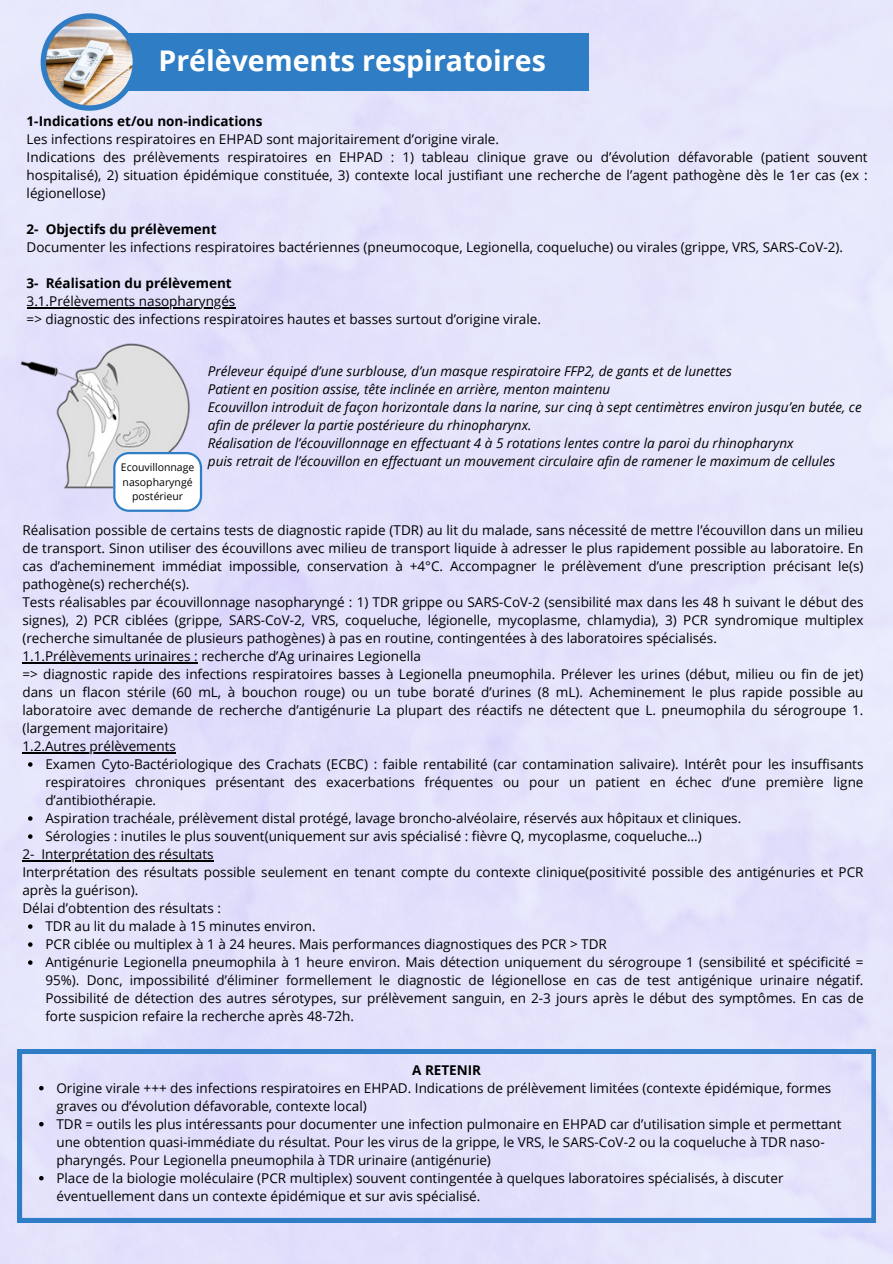
<style>
.page{position:relative;width:893px;height:1264px;background:#fff}
.page>*{position:absolute;margin:0;border:0;box-sizing:border-box;transform-origin:0 0}
.t1{font:700 28.5px "Open Sans";color:#fff}
.t2{font:13.5px/18px "Open Sans";color:#000;text-align:justify}
.t3{font:italic 13.5px/18px "Open Sans";color:#000}
.t4{font:700 13.5px "Open Sans";color:#000}
.t5{font:10.5px/14.7px "Open Sans";color:#000;text-align:center}
</style>
<div class="page">
<div style="left:0;top:0;width:892px;height:1263px;background:#e4e3fb"></div>
<div style="left:89px;top:33px;width:500px;height:58px;background:#2f7dc5"></div>
<svg style="left:41px;top:13px;width:97px;height:98px;fill:#2f7dc5"></svg>
<img style="left:46px;top:19px;width:87px;height:86px;border-radius:50%">
<img style="left:11px;top:340px;width:191px;height:154px">
<hr style="left:22px;top:662px;width:176px;height:1px;background:#000">
<hr style="left:22px;top:752px;width:154px;height:1px;background:#000">
<svg style="left:28px;top:762px;width:5px;height:4px"></svg>
<svg style="left:28px;top:816px;width:5px;height:4px"></svg>
<svg style="left:28px;top:834px;width:5px;height:4px"></svg>
<svg style="left:22px;top:860px;width:19px;height:1px"></svg>
<hr style="left:41px;top:860px;width:173px;height:1px;background:#000">
<svg style="left:28px;top:924px;width:5px;height:4px"></svg>
<svg style="left:28px;top:942px;width:5px;height:4px"></svg>
<svg style="left:28px;top:960px;width:5px;height:4px"></svg>
<svg style="left:113px;top:452px;width:89px;height:60px"></svg>
<hr style="left:27px;top:307px;width:208px;height:1px;background:#000">
<svg style="left:18px;top:1049px;width:857px;height:173px;background:#d7dbf7"></svg>
<p class="t1" style="left:158px;top:40px;width:389px">Prélèvements respiratoires</p>
<p class="t4" style="left:27px;top:112px;width:237px">1-Indications et/ou non-indications</p>
<p class="t2" style="left:27px;top:130px;width:474px">Les infections respiratoires en EHPAD sont majoritairement d’origine virale.</p>
<p class="t2" style="left:27px;top:148px;width:842px">Indications des prélèvements respiratoires en EHPAD : 1) tableau clinique grave ou d’évolution défavorable (patient souvent hospitalisé), 2) situation épidémique constituée, 3) contexte local justifiant une recherche de l’agent pathogène dès le 1er cas (ex : légionellose)</p>
<p class="t4" style="left:27px;top:220px;width:191px">2- Objectifs du prélèvement</p>
<p class="t2" style="left:27px;top:238px;width:817px">Documenter les infections respiratoires bactériennes (pneumocoque, Legionella, coqueluche) ou virales (grippe, VRS, SARS-CoV-2).</p>
<p class="t4" style="left:27px;top:274px;width:207px">3- Réalisation du prélèvement</p>
<p class="t2" style="left:27px;top:292px;width:210px">3.1.Prélèvements nasopharyngés</p>
<p class="t2" style="left:27px;top:310px;width:515px">=&gt; diagnostic des infections respiratoires hautes et basses surtout d’origine virale.</p>
<p class="t3" style="left:208px;top:361px;width:525px">Préleveur équipé d’une surblouse, d’un masque respiratoire FFP2, de gants et de lunettes</p>
<p class="t3" style="left:208px;top:379px;width:404px">Patient en position assise, tête inclinée en arrière, menton maintenu</p>
<p class="t3" style="left:208px;top:397px;width:655px">Ecouvillon introduit de façon horizontale dans la narine, sur cinq à sept centimètres environ jusqu’en butée, ce afin de prélever la partie postérieure du rhinopharynx.</p>
<p class="t3" style="left:208px;top:433px;width:587px">Réalisation de l’écouvillonnage en effectuant 4 à 5 rotations lentes contre la paroi du rhinopharynx</p>
<p class="t3" style="left:208px;top:451px;width:628px">puis retrait de l’écouvillon en effectuant un mouvement circulaire afin de ramener le maximum de cellules</p>
<p class="t5" style="left:121px;top:459px;width:75px">Ecouvillonnage</p>
<p class="t5" style="left:123px;top:474px;width:71px">nasopharyngé postérieur</p>
<p class="t2" style="left:22px;top:520px;width:842px">Réalisation possible de certains tests de diagnostic rapide (TDR) au lit du malade, sans nécessité de mettre l’écouvillon dans un milieu de transport. Sinon utiliser des écouvillons avec milieu de transport liquide à adresser le plus rapidement possible au laboratoire. En cas d’acheminement immédiat impossible, conservation à +4°C. Accompagner le prélèvement d’une prescription précisant le(s) pathogène(s) recherché(s).</p>
<p class="t2" style="left:22px;top:592px;width:842px">Tests réalisables par écouvillonnage nasopharyngé : 1) TDR grippe ou SARS-CoV-2 (sensibilité max dans les 48 h suivant le début des signes), 2) PCR ciblées (grippe, SARS-CoV-2, VRS, coqueluche, légionelle, mycoplasme, chlamydia), 3) PCR syndromique multiplex (recherche simultanée de plusieurs pathogènes) à pas en routine, contingentées à des laboratoires spécialisés.</p>
<p class="t2" style="left:22px;top:646px;width:400px">1.1.Prélèvements urinaires : recherche d’Ag urinaires Legionella</p>
<p class="t2" style="left:22px;top:664px;width:842px">=&gt; diagnostic rapide des infections respiratoires basses à Legionella pneumophila. Prélever les urines (début, milieu ou fin de jet) dans un flacon stérile (60 mL, à bouchon rouge) ou un tube boraté d’urines (8 mL). Acheminement le plus rapide possible au laboratoire avec demande de recherche d’antigénurie La plupart des réactifs ne détectent que L. pneumophila du sérogroupe 1. (largement majoritaire)</p>
<p class="t2" style="left:22px;top:736px;width:155px">1.2.Autres prélèvements</p>
<p class="t2" style="left:45px;top:754px;width:819px">Examen Cyto-Bactériologique des Crachats (ECBC) : faible rentabilité (car contamination salivaire). Intérêt pour les insuffisants respiratoires chroniques présentant des exacerbations fréquentes ou pour un patient en échec d’une première ligne d’antibiothérapie.</p>
<p class="t2" style="left:45px;top:808px;width:697px">Aspiration trachéale, prélèvement distal protégé, lavage broncho-alvéolaire, réservés aux hôpitaux et cliniques.</p>
<p class="t2" style="left:45px;top:826px;width:658px">Sérologies : inutiles le plus souvent(uniquement sur avis spécialisé : fièvre Q, mycoplasme, coqueluche…)</p>
<p class="t2" style="left:22px;top:844px;width:193px">2- Interprétation des résultats</p>
<p class="t2" style="left:22px;top:862px;width:842px">Interprétation des résultats possible seulement en tenant compte du contexte clinique(positivité possible des antigénuries et PCR après la guérison).</p>
<p class="t2" style="left:22px;top:898px;width:200px">Délai d’obtention des résultats :</p>
<p class="t2" style="left:45px;top:916px;width:272px">TDR au lit du malade à 15 minutes environ.</p>
<p class="t2" style="left:45px;top:934px;width:563px">PCR ciblée ou multiplex à 1 à 24 heures. Mais performances diagnostiques des PCR &gt; TDR</p>
<p class="t2" style="left:45px;top:952px;width:819px">Antigénurie Legionella pneumophila à 1 heure environ. Mais détection uniquement du sérogroupe 1 (sensibilité et spécificité = 95%). Donc, impossibilité d’éliminer formellement le diagnostic de légionellose en cas de test antigénique urinaire négatif.<br>Possibilité de détection des autres sérotypes, sur prélèvement sanguin, en 2-3 jours après le début des symptômes. En cas de forte suspicion refaire la recherche après 48-72h.</p>
<p class="t4" style="left:412px;top:1060px;width:70px">A RETENIR</p>
<p class="t2" style="left:56px;top:1078px;width:776px">Origine virale +++ des infections respiratoires en EHPAD. Indications de prélèvement limitées (contexte épidémique, formes graves ou d’évolution défavorable, contexte local)</p>
<p class="t2" style="left:56px;top:1114px;width:786px;text-align:left">TDR = outils les plus intéressants pour documenter une infection pulmonaire en EHPAD car d’utilisation simple et permettant une obtention quasi-immédiate du résultat. Pour les virus de la grippe, le VRS, le SARS-CoV-2 ou la coqueluche à TDR naso&shy;pharyngés. Pour Legionella pneumophila à TDR urinaire (antigénurie)</p>
<p class="t2" style="left:56px;top:1168px;width:728px">Place de la biologie moléculaire (PCR multiplex) souvent contingentée à quelques laboratoires spécialisés, à discuter éventuellement dans un contexte épidémique et sur avis spécialisé.</p>
</div>
